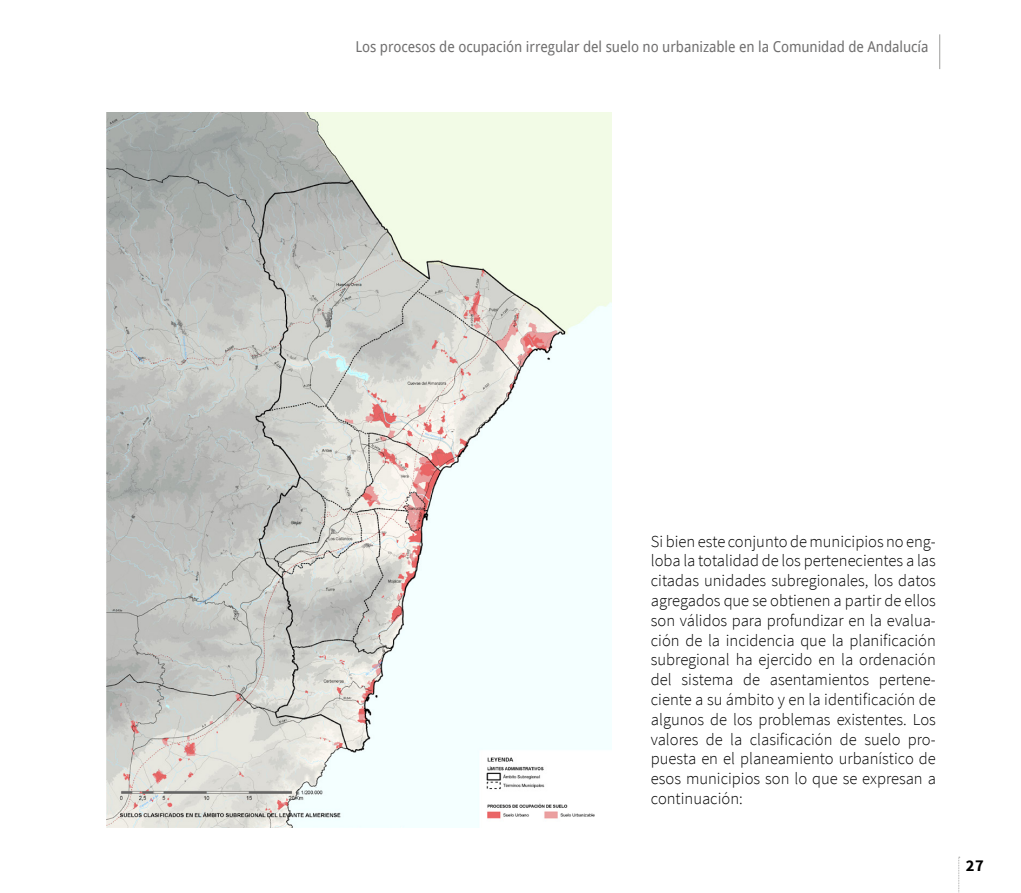
<style>
.page{position:relative;width:1021px;height:893px;background:#fff}
.page>*{position:absolute;margin:0;border:0;box-sizing:border-box;transform-origin:0 0}
.t1{font:300 16.8px/19.8px "Source Sans Pro";color:#000;text-align:justify}
.t2{font:700 16.5px "Source Sans Pro";color:#000}
.t3{font:15px "Droid Sans";letter-spacing:-.005em;color:#706f6f;scale:.93 1}
</style>
<div class="page">
<hr style="left:939px;top:34px;width:1px;height:35px;background:#9d9d9c">
<svg style="left:958px;top:857px;width:1px;height:36px"></svg>
<img style="left:106px;top:113px;width:506px;height:714px">
<p class="t3" style="left:355px;top:38px;width:618px">Los procesos de ocupación irregular del suelo no urbanizable en la Comunidad de Andalucía</p>
<p class="t1" style="left:651px;top:531px;width:286px">Si bien este conjunto de municipios no eng&shy;loba la totalidad de los pertenecientes a las citadas unidades subregionales, los datos agregados que se obtienen a partir de ellos son válidos para profundizar en la evalua&shy;ción de la incidencia que la planificación subregional ha ejercido en la ordenación del sistema de asentamientos pertene&shy;ciente a su ámbito y en la identificación de algunos de los problemas existentes. Los valores de la clasificación de suelo pro&shy;puesta en el planeamiento urbanístico de esos municipios son lo que se expresan a continuación:</p>
<p class="t2" style="left:965px;top:854px;width:19px">27</p>
</div>
